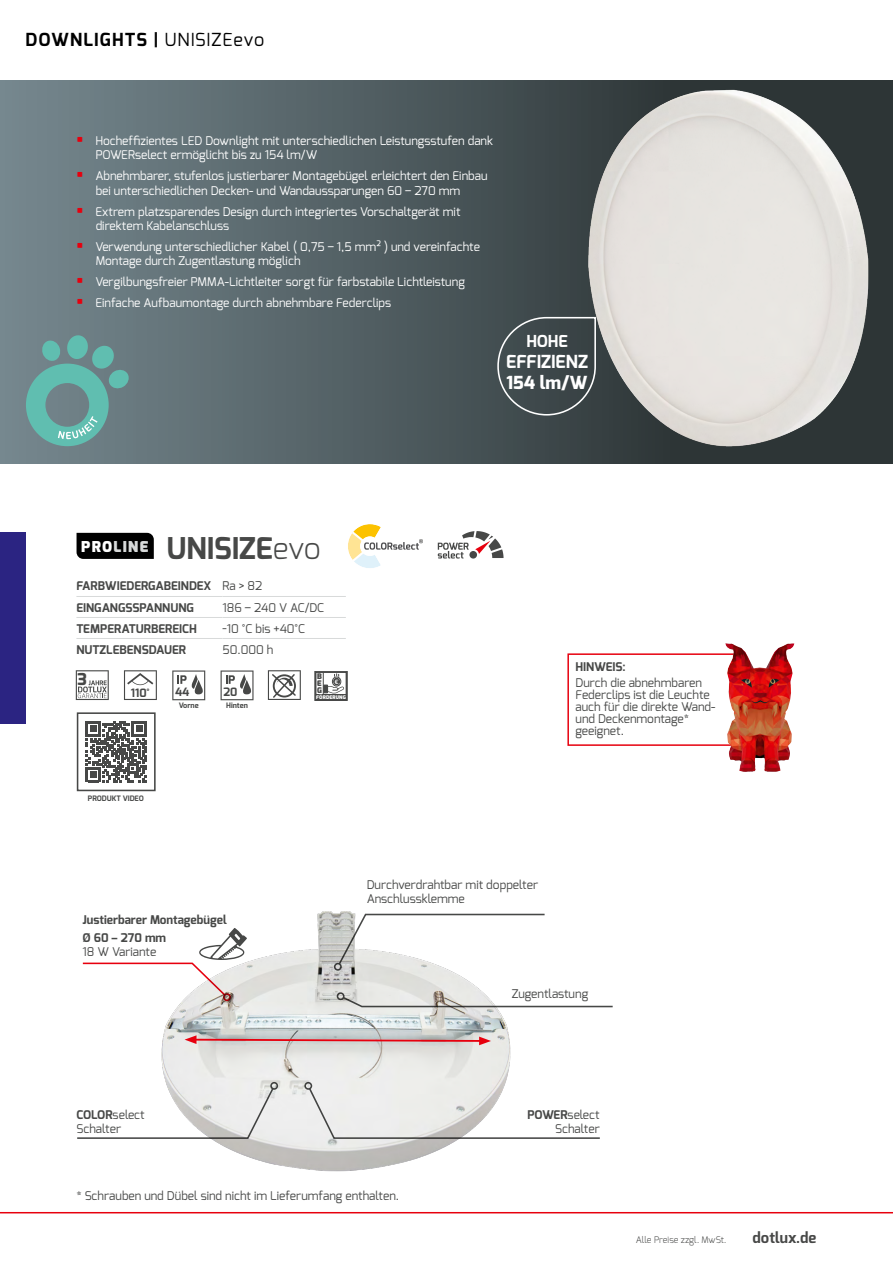
<style>
.page{position:relative;width:893px;height:1263px;background:#fff}
.page>*{position:absolute;margin:0;border:0;box-sizing:border-box;transform-origin:0 0}
.t1{font:700 30px "Exo";color:#474847}
.t2{font:700 18px "Exo";letter-spacing:.065em;color:#000}
.t3{font:700 18px "Exo";color:#fff}
.t4{font:800 18px "Exo";color:#fff}
.t5{font:700 16.5px "Exo";color:#fff}
.t6{font:800 16.5px "Exo";color:#474847}
.t7{font:700 15px "Exo";color:#474847}
.t8{font:900 15px "Exo";letter-spacing:.09em;color:#d8dada}
.Pluspunkt-Abstand{font:12px "Exo";color:#fff}
.t9{font:12px/12px "Exo";color:#474847}
.Pluspunkte_Einzug{font:12px "Exo";color:#fff}
.t10{font:700 12px "Exo";color:#474847}
.t11{font:700 11.55px "Exo";color:#474847}
.t12{font:300 9px "Exo";color:#474847}
.t13{font:900 7.8px/6.8px "Exo";color:#474847;text-align:justify}
.t14{font:700 7.5px "Exo";color:#474847}
.t15{font:700 5.85px "Exo";color:#fff}
.t16{font:900 5.1px "Exo";letter-spacing:.035em;color:#fff}
.s1{font-weight:400}
.s2{font-weight:900;font-size:22.5px;color:#e7000e}
.s3{color:#fff}
.s4{font-weight:300}
.s5{font-weight:700}
</style>
<div class="page">
<hr style="left:0;top:1212px;width:893px;height:1px;background:#e7000e">
<svg style="left:0;top:81px;width:486px;height:382px;background:#5c6b70"></svg>
<div style="left:77px;top:533px;width:77px;height:26px;background:#000"></div>
<img style="left:486px;top:81px;width:407px;height:383px">
<svg style="left:124px;top:670px;width:33px;height:30px"></svg>
<svg style="left:76px;top:670px;width:33px;height:30px"></svg>
<hr style="left:76px;top:596px;width:147px;height:1px;background:#d8dada">
<hr style="left:223px;top:596px;width:123px;height:1px;background:#d8dada">
<hr style="left:76px;top:617px;width:147px;height:1px;background:#d8dada">
<hr style="left:223px;top:617px;width:123px;height:1px;background:#d8dada">
<hr style="left:76px;top:638px;width:147px;height:1px;background:#d8dada">
<hr style="left:223px;top:638px;width:123px;height:1px;background:#d8dada">
<div style="left:0;top:532px;width:26px;height:192px;background:#2b2482"></div>
<svg style="left:496px;top:316px;width:101px;height:100px;background:#465052"></svg>
<svg style="left:26px;top:334px;width:104px;height:112px;background:#699b99"></svg>
<svg style="left:438px;top:531px;width:66px;height:28px"></svg>
<svg style="left:348px;top:524px;width:75px;height:44px"></svg>
<svg style="left:172px;top:670px;width:33px;height:30px"></svg>
<svg style="left:221px;top:670px;width:32px;height:30px"></svg>
<svg style="left:268px;top:670px;width:33px;height:30px"></svg>
<svg style="left:315px;top:671px;width:32px;height:30px"></svg>
<img style="left:109px;top:911px;width:473px;height:303px">
<svg style="left:185px;top:1035px;width:306px;height:10px;background:#cda3a5"></svg>
<svg style="left:77px;top:1086px;width:198px;height:54px"></svg>
<div style="left:270px;top:1082px;width:8px;height:8px;border:2px solid #474847;border-radius:50%"></div>
<svg style="left:308px;top:1086px;width:292px;height:54px"></svg>
<div style="left:304px;top:1082px;width:8px;height:8px;border:2px solid #474847;border-radius:50%"></div>
<svg style="left:82px;top:928px;width:165px;height:69px"></svg>
<div style="left:223px;top:993px;width:8px;height:8px;border:2px solid #e7000e;border-radius:50%"></div>
<svg style="left:337px;top:913px;width:209px;height:53px"></svg>
<div style="left:334px;top:963px;width:8px;height:8px;border:2px solid #474847;border-radius:50%"></div>
<svg style="left:341px;top:995px;width:272px;height:13px"></svg>
<div style="left:337px;top:992px;width:8px;height:8px;border:2px solid #474847;border-radius:50%"></div>
<div style="left:567px;top:653px;width:169px;height:93px;border:2px solid #e7000e"></div>
<img style="left:725px;top:643px;width:65px;height:129px">
<svg style="left:86px;top:721px;width:60px;height:61px"></svg>
<div style="left:77px;top:712px;width:79px;height:79px;border:2px solid #474847"></div>
<p class="t2" style="left:26px;top:28px;width:240px">DOWNLIGHTS | <span class="s1">UNISIZEevo</span></p>
<p class="Pluspunkt-Abstand" style="left:77px;top:133px;width:418px"><span class="s2">•</span> Hocheffizientes LED Downlight mit unterschiedlichen Leistungsstufen dank</p>
<p class="Pluspunkte_Einzug" style="left:96px;top:147px;width:223px">POWERselect ermöglicht bis zu 154 lm/W</p>
<p class="Pluspunkt-Abstand" style="left:77px;top:168px;width:413px"><span class="s2">•</span> Abnehmbarer, stufenlos justierbarer Montagebügel erleichtert den Einbau</p>
<p class="Pluspunkte_Einzug" style="left:96px;top:183px;width:366px">bei unterschiedlichen Decken- und Wandaussparungen 60 – 270 mm</p>
<p class="Pluspunkt-Abstand" style="left:77px;top:204px;width:385px"><span class="s2">•</span> Extrem platzsparendes Design durch integriertes Vorschaltgerät mit</p>
<p class="Pluspunkte_Einzug" style="left:96px;top:218px;width:135px">direktem Kabelanschluss</p>
<p class="Pluspunkt-Abstand" style="left:77px;top:239px;width:405px"><span class="s2">•</span> Verwendung unterschiedlicher Kabel ( 0,75 – 1,5 mm² ) und vereinfachte</p>
<p class="Pluspunkte_Einzug" style="left:96px;top:253px;width:206px">Montage durch Zugentlastung möglich</p>
<p class="Pluspunkt-Abstand" style="left:77px;top:274px;width:390px"><span class="s2">•</span> Vergilbungsfreier PMMA-Lichtleiter sorgt für farbstabile Lichtleistung</p>
<p class="Pluspunkt-Abstand" style="left:77px;top:295px;width:316px"><span class="s2">•</span> Einfache Aufbaumontage durch abnehmbare Federclips</p>
<p class="t5" style="left:526px;top:331px;width:43px">HOHE</p>
<p class="t3" style="left:506px;top:350px;width:83px">EFFIZIENZ</p>
<p class="t4" style="left:506px;top:371px;width:83px">154 lm/W</p>
<p class="t8" style="left:81px;top:537px;width:69px"><span class="s3">PRO</span>LINE</p>
<p class="t1" style="left:167px;top:529px;width:156px">UNISIZE<span class="s4">evo</span></p>
<p class="t10" style="left:76px;top:578px;width:136px">FARBWIEDERGABEINDEX</p>
<p class="t9" style="left:223px;top:579px;width:41px">Ra &gt; 82</p>
<p class="t10" style="left:76px;top:600px;width:119px">EINGANGSSPANNUNG</p>
<p class="t9" style="left:223px;top:601px;width:103px">186 – 240 V AC/DC</p>
<p class="t10" style="left:76px;top:621px;width:122px">TEMPERATURBEREICH</p>
<p class="t9" style="left:223px;top:622px;width:84px">-10 °C bis +40°C</p>
<p class="t10" style="left:76px;top:642px;width:111px">NUTZLEBENSDAUER</p>
<p class="t9" style="left:223px;top:644px;width:52px">50.000 h</p>
<p class="t6" style="left:78px;top:669px;width:11px">3</p>
<p class="t11" style="left:131px;top:685px;width:21px">110°</p>
<p class="t11" style="left:175px;top:684px;width:16px">44</p>
<p class="t14" style="left:179px;top:700px;width:21px">Vorne</p>
<p class="t11" style="left:224px;top:684px;width:16px">20</p>
<p class="t14" style="left:226px;top:700px;width:23px">Hinten</p>
<p class="t14" style="left:88px;top:793px;width:58px">PRODUKT VIDEO</p>
<p class="t13" style="left:317px;top:673px;width:6px">B E G</p>
<p class="t16" style="left:316px;top:694px;width:31px">FÖRDERUNG</p>
<p class="t15" style="left:335px;top:678px;width:5px">€</p>
<p class="t10" style="left:576px;top:659px;width:52px">HINWEIS:</p>
<p class="t9" style="left:576px;top:677px;width:141px">Durch die abnehmbaren<br>Federclips ist die Leuchte auch für die direkte Wand&shy;und Deckenmontage* geeignet.</p>
<p class="t10" style="left:83px;top:912px;width:146px">Justierbarer Montagebügel</p>
<p class="t10" style="left:83px;top:930px;width:85px">Ø 60 – 270 mm</p>
<p class="t9" style="left:83px;top:946px;width:75px">18 W Variante</p>
<p class="t9" style="left:367px;top:878px;width:173px">Durchverdrahtbar mit doppelter</p>
<p class="t9" style="left:367px;top:893px;width:100px">Anschlussklemme</p>
<p class="t9" style="left:512px;top:987px;width:78px">Zugentlastung</p>
<p class="t9" style="left:77px;top:1107px;width:70px;line-height:14.4px"><span class="s5">COLOR</span>select<br>Schalter</p>
<p class="t9" style="left:528px;top:1107px;width:74px;line-height:14.4px;text-align:right"><span class="s5">POWER</span>select<br>Schalter</p>
<p class="t9" style="left:76px;top:1189px;width:324px">* Schrauben und Dübel sind nicht im Lieferumfang enthalten.</p>
<p class="t12" style="left:636px;top:1234px;width:92px">Alle Preise zzgl. MwSt.</p>
<p class="t7" style="left:753px;top:1228px;width:65px">dotlux.de</p>
</div>
